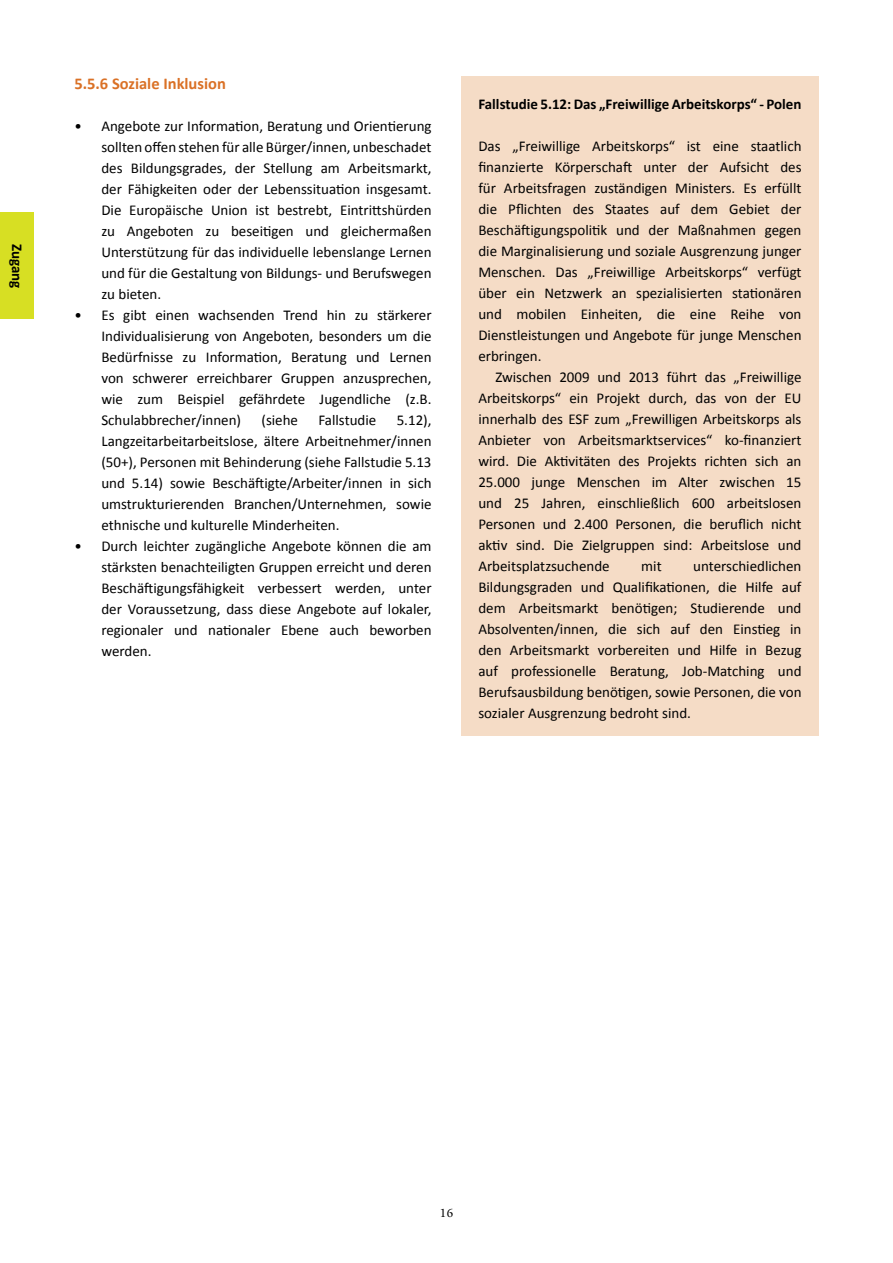
<style>
.page{position:relative;width:893px;height:1263px;background:#fff}
.page>*{position:absolute;margin:0;border:0;box-sizing:border-box;transform-origin:0 0}
.t1{font:700 16.5px "Calibri";color:#da7126}
.t2{font:15px/21px "Calibri";color:#000;text-align:justify}
.t3{font:700 15px "Calibri";color:#000}
.t4{font:12.75px "Giovanni Std";color:#000}
</style>
<div class="page">
<div style="left:0;top:213px;width:34px;height:106px;background:#d7df23"></div>
<div style="left:461px;top:77px;width:358px;height:659px;background:#f5dcc6"></div>
<p class="t3" style="left:27px;top:244px;width:46px;rotate:90deg">Zugang</p>
<p class="t1" style="left:74px;top:73px;width:153px">5.5.6 Soziale Inklusion</p>
<p class="t2" style="left:101px;top:115px;width:332px;text-indent:-27px">• Angebote zur Information, Beratung und Orientierung sollten offen stehen für alle Bürger/innen, unbeschadet des Bildungsgrades, der Stellung am Arbeitsmarkt, der Fähigkeiten oder der Lebenssituation insgesamt.<br>Die Europäische Union ist bestrebt, Eintrittshürden zu Angeboten zu beseitigen und gleichermaßen Unterstützung für das individuelle lebenslange Lernen und für die Gestaltung von Bildungs- und Berufswegen zu bieten.</p>
<p class="t2" style="left:101px;top:304px;width:332px;text-indent:-27px">• Es gibt einen wachsenden Trend hin zu stärkerer Individualisierung von Angeboten, besonders um die Bedürfnisse zu Information, Beratung und Lernen von schwerer erreichbarer Gruppen anzusprechen, wie zum Beispiel gefährdete Jugendliche (z.B.<br>Schulabbrecher/innen)</p>
<p class="t2" style="left:101px;top:409px;width:332px;text-indent:295px">5.12), Langzeitarbeitarbeitslose, ältere Arbeitnehmer/innen (50+), Personen mit Behinderung (siehe Fallstudie 5.13 und 5.14) sowie Beschäftigte/Arbeiter/innen in sich umstrukturierenden Branchen/Unternehmen, sowie ethnische und kulturelle Minderheiten.</p>
<p class="t2" style="left:101px;top:535px;width:332px;text-indent:-27px">• Durch leichter zugängliche Angebote können die am stärksten benachteiligten Gruppen erreicht und deren Beschäftigungsfähigkeit verbessert werden, unter der Voraussetzung, dass diese Angebote auf lokaler, regionaler und nationaler Ebene auch beworben werden.</p>
<p class="t2" style="left:261px;top:409px;width:38px">(siehe</p>
<p class="t2" style="left:318px;top:409px;width:59px">Fallstudie</p>
<p class="t3" style="left:478px;top:94px;width:325px">Fallstudie 5.12: Das „Freiwillige Arbeitskorps“ - Polen</p>
<p class="t2" style="left:478px;top:135px;width:325px">Das „Freiwillige Arbeitskorps“ ist eine staatlich finanzierte Körperschaft unter der Aufsicht des für Arbeitsfragen zuständigen Ministers. Es erfüllt die Pflichten des Staates auf dem Gebiet der Beschäftigungspolitik und der Maßnahmen gegen die Marginalisierung und soziale Ausgrenzung junger Menschen. Das „Freiwillige Arbeitskorps“ verfügt über ein Netzwerk an spezialisierten stationären und mobilen Einheiten, die eine Reihe von Dienstleistungen und Angebote für junge Menschen erbringen.</p>
<p class="t2" style="left:478px;top:366px;width:325px;text-indent:17px">Zwischen 2009 und 2013 führt das „Freiwillige Arbeitskorps“ ein Projekt durch, das von der EU innerhalb des ESF zum „Frewilligen Arbeitskorps als Anbieter von Arbeitsmarktservices“ ko-finanziert wird. Die Aktivitäten des Projekts richten sich an 25.000 junge Menschen im Alter zwischen 15 und 25 Jahren, einschließlich 600 arbeitslosen Personen und 2.400 Personen, die beruflich nicht aktiv sind. Die Zielgruppen sind: Arbeitslose und Arbeitsplatzsuchende</p>
<p class="t2" style="left:478px;top:555px;width:325px;text-indent:215px">unterschiedlichen Bildungsgraden und Qualifikationen, die Hilfe auf dem Arbeitsmarkt benötigen; Studierende und Absolventen/innen, die sich auf den Einstieg in den Arbeitsmarkt vorbereiten und Hilfe in Bezug auf professionelle Beratung, Job-Matching und Berufsausbildung benötigen, sowie Personen, die von sozialer Ausgrenzung bedroht sind.</p>
<p class="t2" style="left:641px;top:555px;width:22px">mit</p>
<p class="t4" style="left:439px;top:1205px;width:16px">16</p>
</div>
